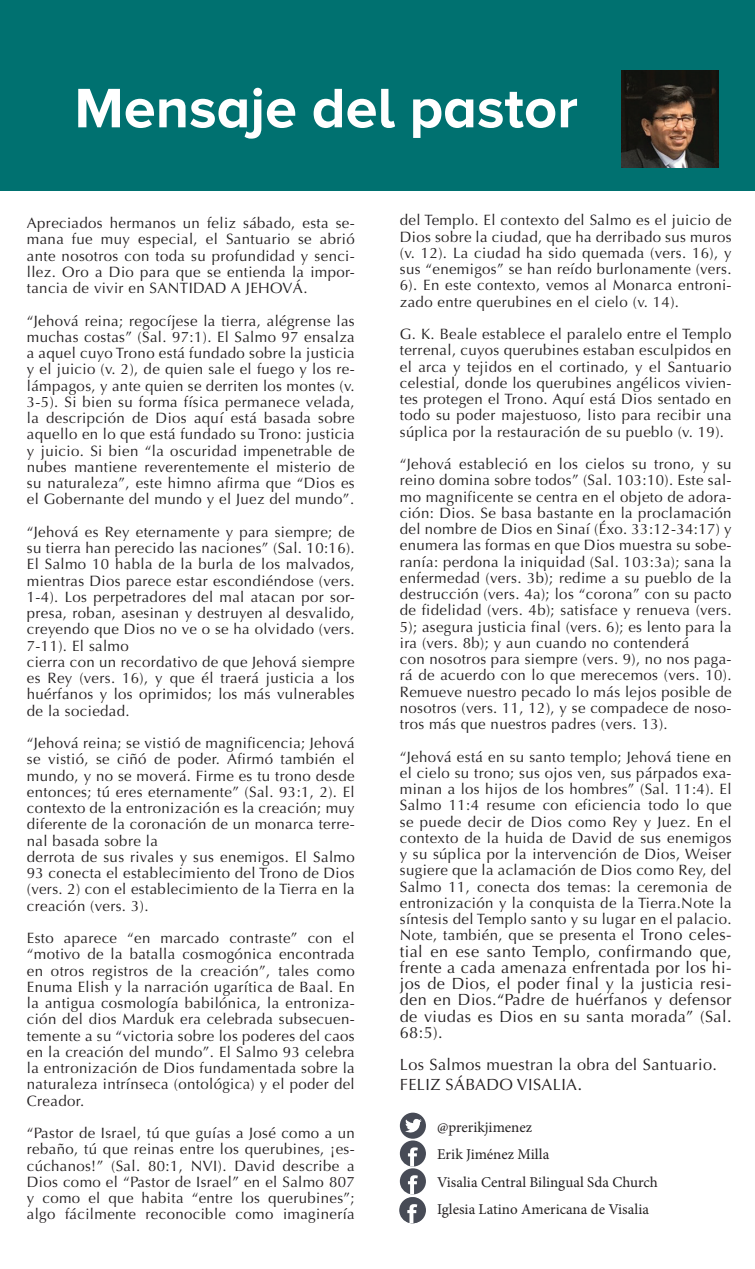
<style>
.page{position:relative;width:755px;height:1269px;background:#fff}
.page>*{position:absolute;margin:0;border:0;box-sizing:border-box;transform-origin:0 0}
.t1{font:700 57.62px "Proxima Nova A";color:#fff}
.t2{font:16.25px/16.2px "Optima";letter-spacing:.025em;color:#231f20;text-align:justify}
.t3{font:15px/16.2px "Optima";letter-spacing:.025em;color:#231f20;text-align:justify}
.t4{font:15px "Minion Pro";color:#231f20}
.s1{font-size:16.25px}
.s2{font-size:17.5px}
</style>
<div class="page">
<div style="left:0;top:0;width:755px;height:190px;background:#007170"></div>
<img style="left:621px;top:71px;width:97px;height:97px">
<div style="left:400px;top:1113px;width:26px;height:26px;background:#474b56;border-radius:50%"></div>
<svg style="left:405px;top:1119px;width:16px;height:14px"></svg>
<svg style="left:399px;top:1140px;width:27px;height:83px"></svg>
<p class="t1" style="left:74px;top:75px;width:505px">Mensaje del pastor</p>
<p class="t3" style="left:27px;top:215px;width:329px">Apreciados hermanos un feliz sábado, esta se&shy;mana fue muy especial, el Santuario se abrió ante nosotros con toda su profundidad y senci&shy;llez. Oro a Dio para que se entienda la impor&shy;tancia de vivir en SANTIDAD A JEHOVÁ.</p>
<p class="t3" style="left:27px;top:312px;width:329px">“Jehová reina; regocíjese la tierra, alégrense las muchas costas” (Sal. 97:1). El Salmo 97 ensalza a aquel cuyo Trono está fundado sobre la justicia y el juicio (v. 2), de quien sale el fuego y los re&shy;lámpagos, y ante quien se derriten los montes (v.<br>3-5). Si bien su forma física permanece velada, la descripción de Dios aquí está basada sobre aquello en lo que está fundado su Trono: justicia y juicio. Si bien “la oscuridad impenetrable de nubes mantiene reverentemente el misterio de su naturaleza”, este himno afirma que “Dios es el Gobernante del mundo y el Juez del mundo”.</p>
<p class="t3" style="left:27px;top:524px;width:329px">“Jehová es Rey eternamente y para siempre; de su tierra han perecido las naciones” (Sal. 10:16).<br>El Salmo 10 habla de la burla de los malvados, mientras Dios parece estar escondiéndose (vers.<br>1-4). Los perpetradores del mal atacan por sor&shy;presa, roban, asesinan y destruyen al desvalido, creyendo que Dios no ve o se ha olvidado (vers.<br>7-11). El salmo</p>
<p class="t3" style="left:27px;top:654px;width:329px">cierra con un recordativo de que Jehová siempre es Rey (vers. 16), y que él traerá justicia a los huérfanos y los oprimidos; los más vulnerables de la sociedad.</p>
<p class="t3" style="left:27px;top:735px;width:329px">“Jehová reina; se vistió de magnificencia; Jehová se vistió, se ciñó de poder. Afirmó también el mundo, y no se moverá. Firme es tu trono desde entonces; tú eres eternamente” (Sal. 93:1, 2). El contexto de la entronización es la creación; muy diferente de la coronación de un monarca terre&shy;nal basada sobre la</p>
<p class="t3" style="left:27px;top:849px;width:329px">derrota de sus rivales y sus enemigos. El Salmo 93 conecta el establecimiento del Trono de Dios (vers. 2) con el establecimiento de la Tierra en la creación (vers. 3).</p>
<p class="t3" style="left:27px;top:930px;width:329px">Esto aparece “en marcado contraste” con el “motivo de la batalla cosmogónica encontrada en otros registros de la creación”, tales como Enuma Elish y la narración ugarítica de Baal. En la antigua cosmología babilónica, la entroniza&shy;ción del dios Marduk era celebrada subsecuen&shy;temente a su “victoria sobre los poderes del caos en la creación del mundo”. El Salmo 93 celebra la entronización de Dios fundamentada sobre la naturaleza intrínseca (ontológica) y el poder del Creador.</p>
<p class="t3" style="left:27px;top:1125px;width:329px">“Pastor de Israel, tú que guías a José como a un rebaño, tú que reinas entre los querubines, ¡es&shy;cúchanos!” (Sal. 80:1, NVI). David describe a Dios como el “Pastor de Israel” en el Salmo 807 y como el que habita “entre los querubines”; algo fácilmente reconocible como imaginería</p>
<p class="t3" style="left:400px;top:212px;width:333px">del Templo. El contexto del Salmo es el juicio de Dios sobre la ciudad, que ha derribado sus muros (v. 12). La ciudad ha sido quemada (vers. 16), y sus “enemigos” se han reído burlonamente (vers.<br>6). En este contexto, vemos al Monarca entroni&shy;zado entre querubines en el cielo (v. 14).</p>
<p class="t3" style="left:400px;top:326px;width:333px">G. K. Beale establece el paralelo entre el Templo terrenal, cuyos querubines estaban esculpidos en el arca y tejidos en el cortinado, y el Santuario celestial, donde los querubines angélicos vivien&shy;tes protegen el Trono. Aquí está Dios sentado en todo su poder majestuoso, listo para recibir una súplica por la restauración de su pueblo (v. 19).</p>
<p class="t3" style="left:400px;top:456px;width:333px">“Jehová estableció en los cielos su trono, y su reino domina sobre todos” (Sal. 103:10). Este sal&shy;mo magnificente se centra en el objeto de adora&shy;ción: Dios. Se basa bastante en la proclamación del nombre de Dios en Sinaí (Éxo. 33:12-34:17) y enumera las formas en que Dios muestra su sobe&shy;ranía: perdona la iniquidad (Sal. 103:3a); sana la enfermedad (vers. 3b); redime a su pueblo de la destrucción (vers. 4a); los “corona” con su pacto de fidelidad (vers. 4b); satisface y renueva (vers.<br>5); asegura justicia final (vers. 6); es lento para la ira (vers. 8b); y aun cuando no contenderá</p>
<p class="t3" style="left:400px;top:651px;width:333px">con nosotros para siempre (vers. 9), no nos paga&shy;rá de acuerdo con lo que merecemos (vers. 10).<br>Remueve nuestro pecado lo más lejos posible de nosotros (vers. 11, 12), y se compadece de noso&shy;tros más que nuestros padres (vers. 13).</p>
<p class="t3" style="left:400px;top:749px;width:333px">“Jehová está en su santo templo; Jehová tiene en el cielo su trono; sus ojos ven, sus párpados exa&shy;minan a los hijos de los hombres” (Sal. 11:4). El Salmo 11:4 resume con eficiencia todo lo que se puede decir de Dios como Rey y Juez. En el contexto de la huida de David de sus enemigos y su súplica por la intervención de Dios, Weiser sugiere que la aclamación de Dios como Rey, del Salmo 11, conecta dos temas: la ceremonia de entronización y la conquista de la Tierra.Note la síntesis del Templo santo y su lugar en el palacio.<br>Note, también, que se presenta el <span class="s1">Trono celes-</span></p>
<p class="t2" style="left:400px;top:943px;width:333px">tial en ese santo Templo, confirmando que, frente a cada amenaza enfrentada por los hi&shy;jos de Dios, el poder final y la justicia resi&shy;den en Dios.“Padre de huérfanos y defensor de viudas es Dios en su santa morada” (Sal.<br>68:5).</p>
<p class="t2" style="left:400px;top:1057px;width:318px">Los Salmos muestran la obra del Santuario.</p>
<p class="t2" style="left:400px;top:1077px;width:184px">FELIZ SÁBADO VISALIA<span class="s2">.</span></p>
<p class="t4" style="left:437px;top:1117px;width:97px">@prerikjimenez</p>
<p class="t4" style="left:437px;top:1144px;width:114px">Erik Jiménez Milla</p>
<p class="t4" style="left:437px;top:1172px;width:222px">Visalia Central Bilingual Sda Church</p>
<p class="t4" style="left:437px;top:1199px;width:213px">Iglesia Latino Americana de Visalia</p>
</div>
